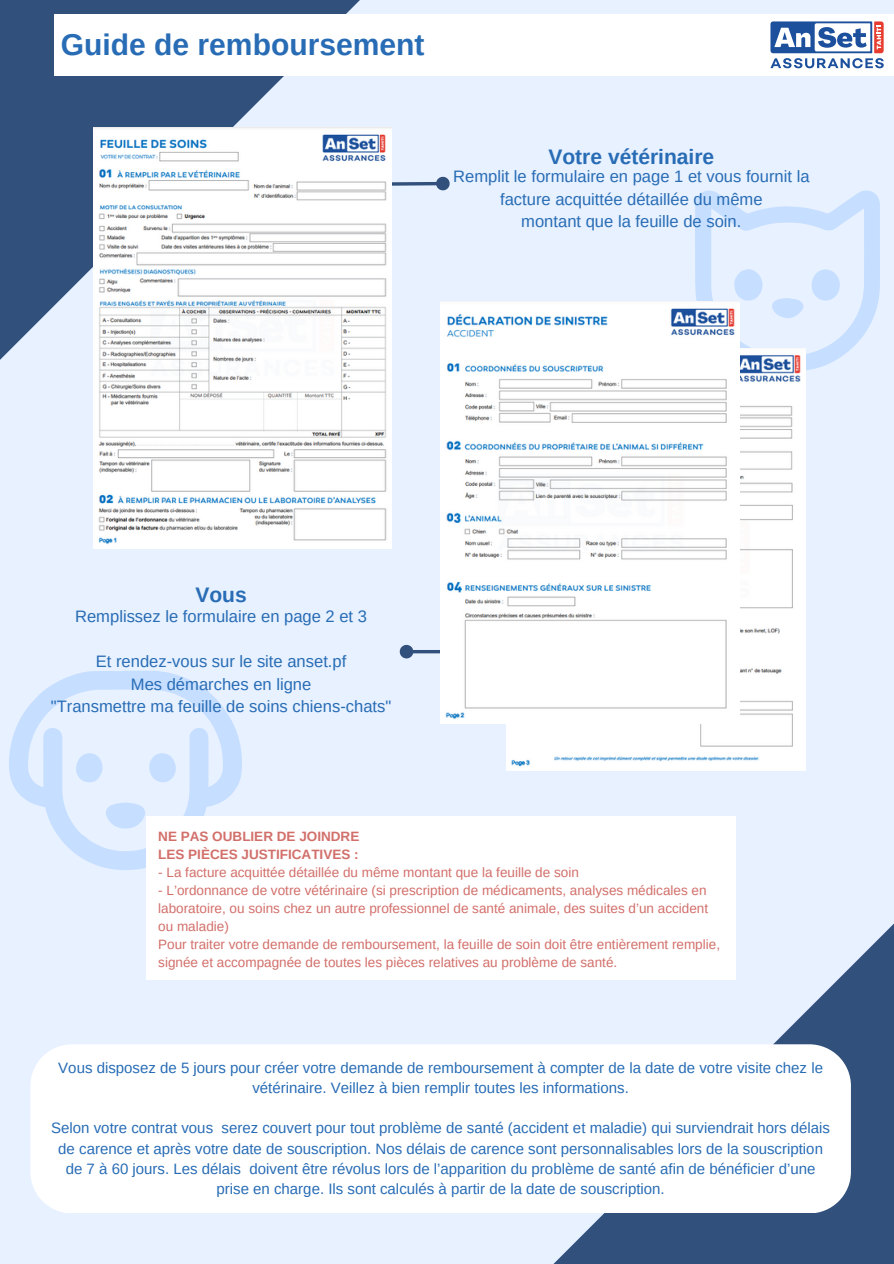
<style>
.page{position:relative;width:894px;height:1264px;background:#fff}
.page>*{position:absolute;margin:0;border:0;box-sizing:border-box;transform-origin:0 0}
.t1{font:700 30px "Arimo";color:#286cb5}
.t2{font:700 21px "Arimo";color:#286cb5}
.t3{font:16.5px "Arimo";color:#286cb5}
.t4{font:15px/20.2px "Arimo";color:#286cb5;text-align:center}
.t5{font:13.5px/18px "Arimo";color:#d26f6a;text-align:justify}
.t6{font:700 13.5px "Arimo";color:#d26f6a}
</style>
<div class="page">
<div style="left:0;top:0;width:893px;height:1263px;background:#e7f1ff"></div>
<svg style="left:0;top:0;width:360px;height:360px;fill:#31507b"></svg>
<svg style="left:391px;top:174px;width:59px;height:19px"></svg>
<img style="left:93px;top:127px;width:298px;height:422px">
<hr style="left:412px;top:650px;width:273px;height:3px;background:#31507b">
<svg style="left:399px;top:644px;width:17px;height:15px"></svg>
<svg style="left:695px;top:190px;width:184px;height:181px"></svg>
<img style="left:506px;top:348px;width:299px;height:422px">
<svg style="left:9px;top:671px;width:233px;height:199px"></svg>
<svg style="left:105px;top:802px;width:41px;height:26px"></svg>
<svg style="left:148px;top:753px;width:28px;height:29px"></svg>
<svg style="left:76px;top:753px;width:27px;height:29px"></svg>
<img style="left:440px;top:301px;width:299px;height:422px">
<svg style="left:538px;top:914px;width:355px;height:349px;fill:#31507b"></svg>
<div style="left:54px;top:14px;width:839px;height:62px;background:#fff"></div>
<svg style="left:770px;top:21px;width:113px;height:47px"></svg>
<div style="left:146px;top:816px;width:589px;height:164px;background:#fff"></div>
<div style="left:30px;top:1044px;width:820px;height:168px;background:#fff"></div>
<p class="t1" style="left:61px;top:27px;width:365px">Guide de remboursement</p>
<p class="t2" style="left:548px;top:145px;width:167px">Votre vétérinaire</p>
<p class="t3" style="left:453px;top:167px;width:358px">Remplit le formulaire en page 1 et vous fournit la</p>
<p class="t3" style="left:500px;top:190px;width:264px">facture acquittée détaillée du même</p>
<p class="t3" style="left:521px;top:212px;width:221px">montant que la feuille de soin.</p>
<p class="t2" style="left:195px;top:583px;width:53px">Vous</p>
<p class="t3" style="left:75px;top:607px;width:293px">Remplissez le formulaire en page 2 et 3</p>
<p class="t3" style="left:96px;top:652px;width:252px">Et rendez-vous sur le site anset.pf</p>
<p class="t3" style="left:131px;top:674px;width:182px">Mes démarches en ligne</p>
<p class="t3" style="left:51px;top:697px;width:342px">"Transmettre ma feuille de soins chiens-chats"</p>
<p class="t6" style="left:158px;top:828px;width:202px">NE PAS OUBLIER DE JOINDRE</p>
<p class="t6" style="left:158px;top:846px;width:202px">LES PIÈCES JUSTIFICATIVES :</p>
<p class="t5" style="left:158px;top:863px;width:422px">- La facture acquittée détaillée du même montant que la feuille de soin</p>
<p class="t5" style="left:158px;top:881px;width:551px">- L’ordonnance de votre vétérinaire (si prescription de médicaments, analyses médicales en laboratoire, ou soins chez un autre professionnel de santé animale, des suites d’un accident ou maladie)</p>
<p class="t5" style="left:158px;top:935px;width:563px">Pour traiter votre demande de remboursement, la feuille de soin doit être entièrement remplie, signée et accompagnée de toutes les pièces relatives au problème de santé.</p>
<p class="t4" style="left:58px;top:1057px;width:766px">Vous disposez de 5 jours pour créer votre demande de remboursement à compter de la date de votre visite chez le vétérinaire. Veillez à bien remplir toutes les informations.</p>
<p class="t4" style="left:51px;top:1117px;width:780px">Selon votre contrat vous serez couvert pour tout problème de santé (accident et maladie) qui surviendrait hors délais de carence et après votre date de souscription. Nos délais de carence sont personnalisables lors de la souscription de 7 à 60 jours. Les délais doivent être révolus lors de l’apparition du problème de santé afin de bénéficier d’une prise en charge. Ils sont calculés à partir de la date de souscription.</p>
</div>
